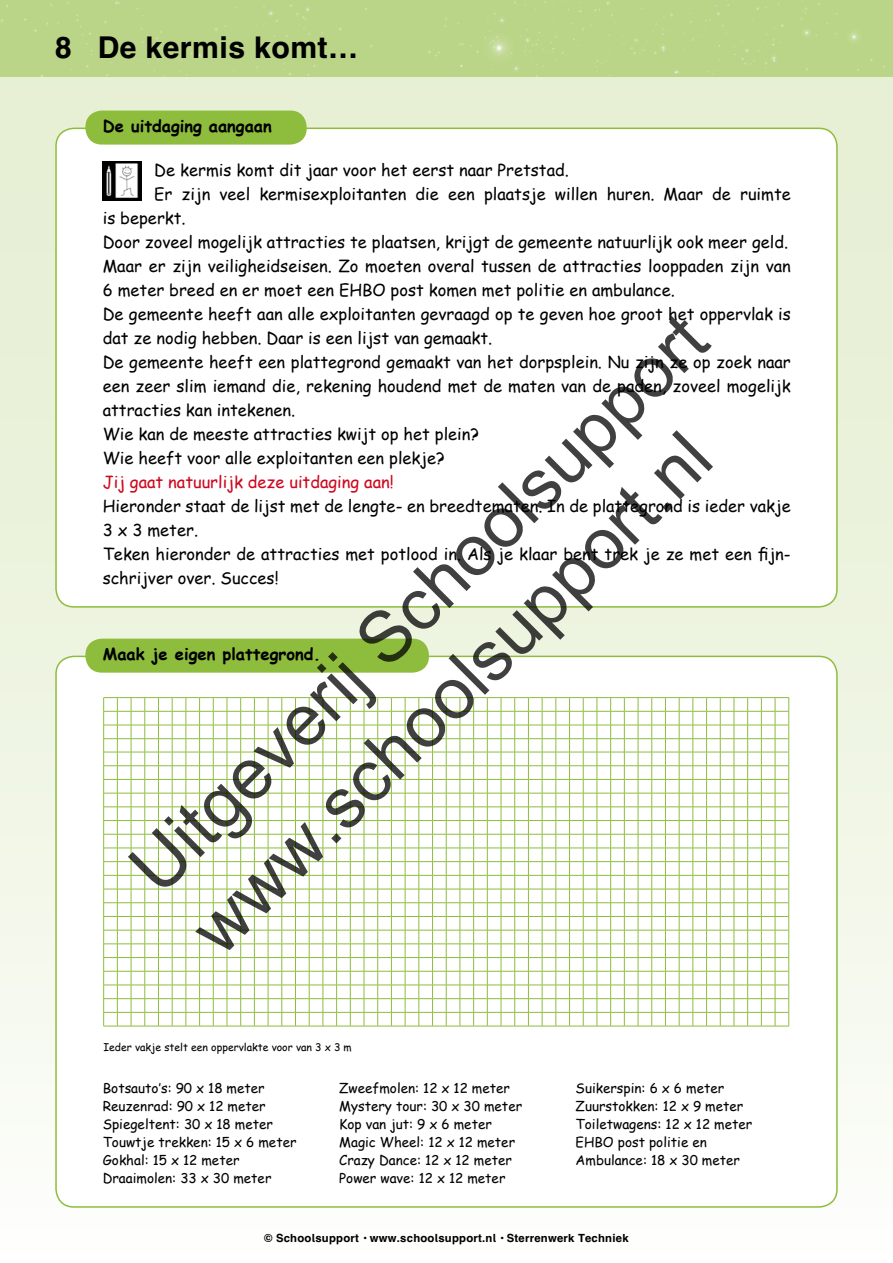
<style>
.page{position:relative;width:893px;height:1263px;background:#fff}
.page>*{position:absolute;margin:0;border:0;box-sizing:border-box;transform-origin:0 0}
.t1{font:72px/86.4px "Arial";color:rgb(0 0 0/.75)}
.t2{font:700 30px "Schulbuch Nord";letter-spacing:.015em;color:#000}
.t3{font:16.5px/24px "Comic Sans MS";color:#000}
.t4{font:700 16.5px "Comic Sans MS";color:#000}
.t5{font:16.5px "Comic Sans MS";color:#cd071e}
.t6{font:13.5px/18px "Comic Sans MS";color:#000}
.t7{font:700 11.25px "Schulbuch Nord";letter-spacing:.02em;color:#000}
.t8{font:10.5px "Comic Sans MS";color:#000}
</style>
<div class="page">
<div style="left:0;top:0;width:893px;height:1263px;background:linear-gradient(to bottom,#e2edcc,#fbfdf8)"></div>
<div style="left:0;top:0;width:892px;height:77px;background:#bbd588"></div>
<svg style="left:892px;top:0;width:1px;height:1263px"></svg>
<div style="left:56px;top:128px;width:781px;height:479px;background:#fff;border-radius:18px"></div>
<div style="left:56px;top:656px;width:781px;height:551px;background:#fff;border-radius:18px"></div>
<div style="left:85px;top:111px;width:222px;height:34px;background:#8ebd3e;border-radius:16px"></div>
<div style="left:85px;top:639px;width:344px;height:34px;background:#8ebd3e;border-radius:16px"></div>
<svg style="left:103px;top:697px;width:686px;height:330px"></svg>
<img style="left:103px;top:162px;width:38px;height:39px">
<h2 class="t2" style="left:55px;top:28px;width:304px">8 De kermis komt…</h2>
<p class="t4" style="left:103px;top:114px;width:170px">De uitdaging aangaan</p>
<p class="t3" style="left:154px;top:157px;width:416px">De kermis komt dit jaar voor het eerst naar Pretstad.</p>
<p class="t3" style="left:154px;top:181px;width:638px">Er zijn veel kermisexploitanten die een plaatsje willen huren. Maar de ruimte</p>
<p class="t3" style="left:103px;top:205px;width:84px">is beperkt.</p>
<p class="t3" style="left:103px;top:229px;width:687px">Door zoveel mogelijk attracties te plaatsen, krijgt de gemeente natuurlijk ook meer geld.</p>
<p class="t3" style="left:103px;top:253px;width:689px">Maar er zijn veiligheidseisen. Zo moeten overal tussen de attracties looppaden zijn van</p>
<p class="t3" style="left:103px;top:277px;width:574px">6 meter breed en er moet een EHBO post komen met politie en ambulance.</p>
<p class="t3" style="left:103px;top:301px;width:690px">De gemeente heeft aan alle exploitanten gevraagd op te geven hoe groot het oppervlak is</p>
<p class="t3" style="left:103px;top:325px;width:391px">dat ze nodig hebben. Daar is een lijst van gemaakt.</p>
<p class="t3" style="left:103px;top:349px;width:690px">De gemeente heeft een plattegrond gemaakt van het dorpsplein. Nu zijn ze op zoek naar</p>
<p class="t3" style="left:103px;top:373px;width:690px">een zeer slim iemand die, rekening houdend met de maten van de paden, zoveel mogelijk</p>
<p class="t3" style="left:103px;top:397px;width:194px">attracties kan intekenen.</p>
<p class="t3" style="left:103px;top:421px;width:378px">Wie kan de meeste attracties kwijt op het plein?</p>
<p class="t3" style="left:103px;top:445px;width:344px">Wie heeft voor alle exploitanten een plekje?</p>
<p class="t5" style="left:103px;top:469px;width:292px">Jij gaat natuurlijk deze uitdaging aan!</p>
<p class="t3" style="left:103px;top:493px;width:690px">Hieronder staat de lijst met de lengte- en breedtematen. In de plattegrond is ieder vakje 3 x 3 meter.<br>Teken hieronder de attracties met potlood in. Als je klaar bent trek je ze met een fijn&shy;schrijver over. Succes!</p>
<h1 class="t1" style="left:112px;top:849px;width:782px;rotate:-45deg">Uitgeverij Schoolsupport www.schoolsupport.nl</h1>
<p class="t4" style="left:103px;top:642px;width:219px">Maak je eigen plattegrond.</p>
<p class="t8" style="left:103px;top:1039px;width:250px">Ieder vakje stelt een oppervlakte voor van 3 x 3 m</p>
<p class="t6" style="left:103px;top:1079px;width:195px">Botsauto’s: 90 x 18 meter<br>Reuzenrad: 90 x 12 meter<br>Spiegeltent: 30 x 18 meter<br>Touwtje trekken: 15 x 6 meter<br>Gokhal: 15 x 12 meter<br>Draaimolen: 33 x 30 meter</p>
<p class="t6" style="left:339px;top:1079px;width:185px">Zweefmolen: 12 x 12 meter<br>Mystery tour: 30 x 30 meter<br>Kop van jut: 9 x 6 meter<br>Magic Wheel: 12 x 12 meter<br>Crazy Dance: 12 x 12 meter<br>Power wave: 12 x 12 meter</p>
<p class="t6" style="left:576px;top:1079px;width:178px">Suikerspin: 6 x 6 meter<br>Zuurstokken: 12 x 9 meter<br>Toiletwagens: 12 x 12 meter<br>EHBO post politie en<br>Ambulance: 18 x 30 meter</p>
<p class="t7" style="left:264px;top:1230px;width:366px">© Schoolsupport • www.schoolsupport.nl • Sterrenwerk Techniek</p>
</div>
